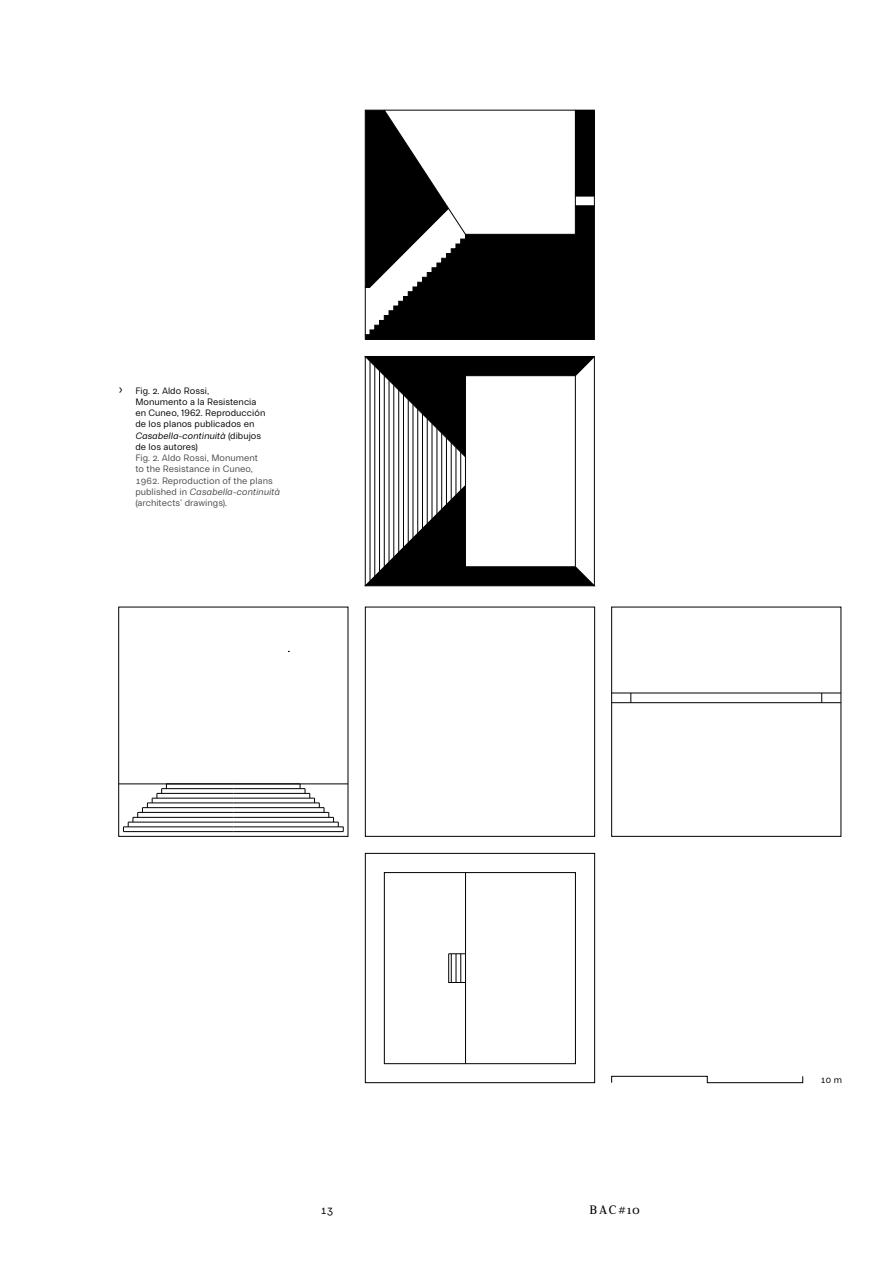
<style>
.page{position:relative;width:893px;height:1263px;background:#fff}
.page>*{position:absolute;margin:0;border:0;box-sizing:border-box;transform-origin:0 0}
.t1{font:12.3px "Atlantica Serif";color:#000}
.t2{font:11.25px "Mais Grotesk";color:#000}
.BAC_Paginación{font:9.3px/11.2px "Mais Grotesk";letter-spacing:.005em;color:#000}
.t3{font:9.3px/11.2px "Mais Grotesk";letter-spacing:.005em;color:#4a4a49}
.s1{font-size:12px}
.s2{font-style:italic}
.s3{font-style:italic;font-size:10.5px}
</style>
<div class="page">
<svg style="left:364px;top:356px;width:230px;height:230px"></svg>
<hr style="left:575px;top:376px;width:1px;height:191px;background:#000">
<hr style="left:594px;top:356px;width:1px;height:230px;background:#000">
<svg style="left:365px;top:110px;width:230px;height:230px"></svg>
<div style="left:365px;top:853px;width:230px;height:230px;border:1px solid #000"></div>
<div style="left:384px;top:872px;width:192px;height:192px;border:1px solid #000"></div>
<hr style="left:465px;top:872px;width:1px;height:192px;background:#000">
<svg style="left:448px;top:953px;width:17px;height:30px"></svg>
<hr style="left:123px;top:831px;width:110px;height:1px;background:#000">
<hr style="left:123px;top:827px;width:110px;height:1px;background:#000">
<hr style="left:128px;top:822px;width:105px;height:1px;background:#000">
<hr style="left:133px;top:817px;width:100px;height:1px;background:#000">
<hr style="left:138px;top:812px;width:95px;height:1px;background:#000">
<hr style="left:142px;top:807px;width:91px;height:1px;background:#000">
<hr style="left:147px;top:803px;width:86px;height:1px;background:#000">
<hr style="left:152px;top:798px;width:81px;height:1px;background:#000">
<hr style="left:157px;top:793px;width:76px;height:1px;background:#000">
<hr style="left:162px;top:788px;width:71px;height:1px;background:#000">
<svg style="left:123px;top:785px;width:44px;height:47px"></svg>
<hr style="left:233px;top:831px;width:110px;height:1px;background:#000">
<hr style="left:233px;top:827px;width:110px;height:1px;background:#000">
<hr style="left:233px;top:822px;width:105px;height:1px;background:#000">
<hr style="left:233px;top:817px;width:101px;height:1px;background:#000">
<hr style="left:233px;top:812px;width:96px;height:1px;background:#000">
<hr style="left:233px;top:807px;width:91px;height:1px;background:#000">
<hr style="left:233px;top:803px;width:86px;height:1px;background:#000">
<hr style="left:233px;top:798px;width:82px;height:1px;background:#000">
<hr style="left:233px;top:793px;width:77px;height:1px;background:#000">
<hr style="left:233px;top:788px;width:72px;height:1px;background:#000">
<svg style="left:300px;top:785px;width:44px;height:47px"></svg>
<hr style="left:119px;top:784px;width:229px;height:1px;background:#000">
<div style="left:365px;top:607px;width:230px;height:229px;border:1px solid #000"></div>
<hr style="left:612px;top:693px;width:229px;height:1px;background:#000">
<hr style="left:612px;top:702px;width:229px;height:1px;background:#000">
<svg style="left:611px;top:1076px;width:192px;height:7px"></svg>
<p class="BAC_Paginación" style="left:118px;top:385px;width:92px"><span class="s1">›</span> Fig. 2. Aldo Rossi,</p>
<p class="BAC_Paginación" style="left:135px;top:396px;width:123px">Monumento a la Resistencia</p>
<p class="BAC_Paginación" style="left:135px;top:407px;width:131px">en Cuneo, 1962. Reproducción</p>
<p class="BAC_Paginación" style="left:135px;top:418px;width:127px">de los planos publicados en<br><span class="s2">Casabella-continuità</span> (dibujos</p>
<p class="BAC_Paginación" style="left:135px;top:441px;width:64px">de los autores)</p>
<p class="t3" style="left:135px;top:452px;width:146px">Fig. 2. Aldo Rossi, Monument<br>to the Resistance in Cuneo,<br>1962. Reproduction of the plans published in <span class="s2">Casabella-continuità </span>(architects’ drawings).</p>
<p class="t2" style="left:320px;top:1204px;width:15px">13</p>
<p class="t1" style="left:590px;top:1201px;width:52px">BAC<span class="s3">#</span>10</p>
<p class="BAC_Paginación" style="left:820px;top:1074px;width:23px">10 m</p>
</div>
